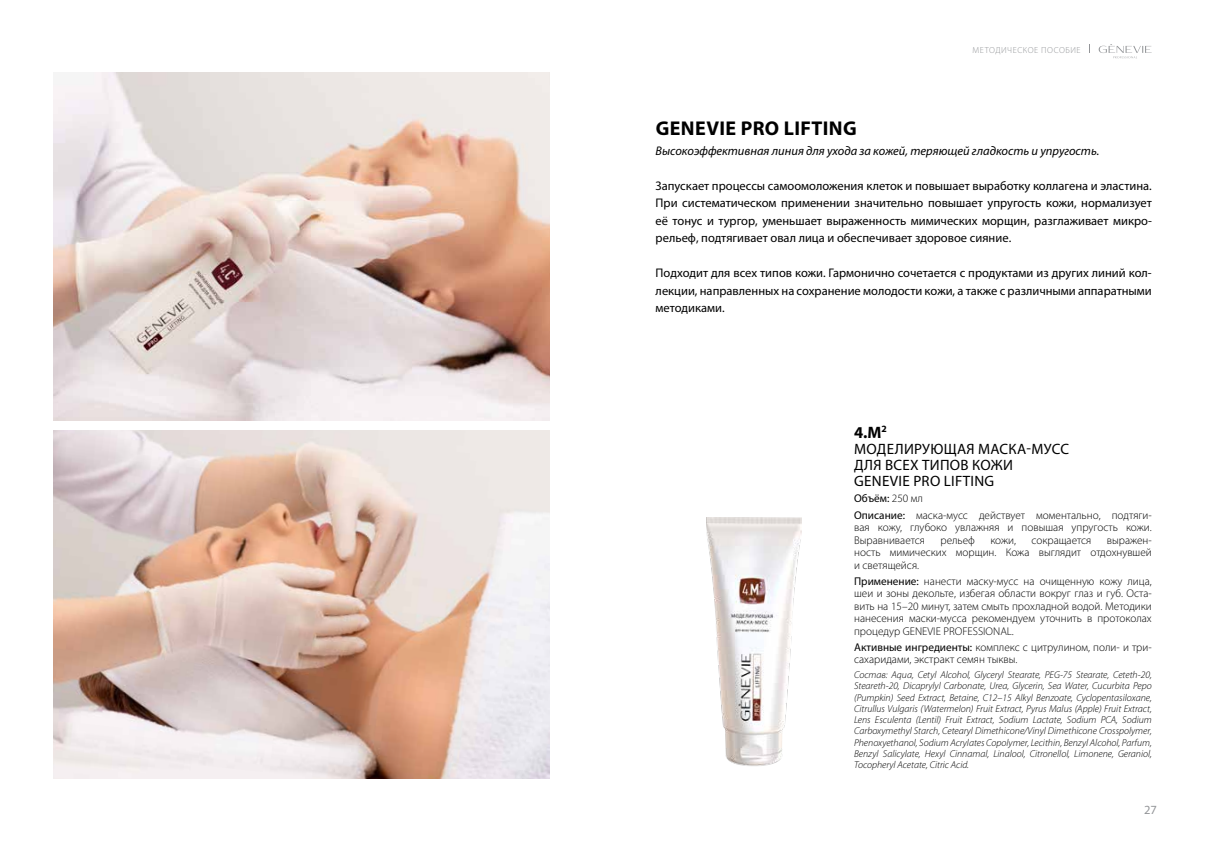
<style>
.page{position:relative;width:1205px;height:851px;background:#fff}
.page>*{position:absolute;margin:0;border:0;box-sizing:border-box;transform-origin:0 0}
.t1{font:700 20px "Myriad Pro";letter-spacing:.02em;color:#000}
.t2{font:700 16.5px "Myriad Pro";color:#000}
.t3{font:15px/16.2px "Myriad Pro";letter-spacing:.02em;color:#000}
.t4{font:12.5px/17.5px "Myriad Pro";color:#000;text-align:justify}
.t5{font:italic 12.5px "Myriad Pro";color:#000}
.t6{font:12.5px "Myriad Pro";color:#939598}
.t7{font:300 11.25px/12.5px "Myriad Pro";color:#000}
.t8{font:italic 300 10px/11.2px "Myriad Pro";color:#000;text-align:justify}
.t9{font:300 8.75px "Myriad Pro";letter-spacing:.06em;color:#939598}
.s1{font-weight:400}
</style>
<div class="page">
<svg style="left:1098px;top:44px;width:53px;height:14px"></svg>
<img style="left:706px;top:517px;width:95px;height:249px">
<img style="left:53px;top:73px;width:496px;height:347px">
<img style="left:53px;top:431px;width:496px;height:347px">
<p class="t9" style="left:972px;top:44px;width:110px">МЕТОДИЧЕСКОЕ ПОСОБИЕ</p>
<h1 class="t1" style="left:656px;top:115px;width:202px">GENEVIE PRO LIFTING</h1>
<p class="t5" style="left:656px;top:143px;width:445px">Высокоэффективная линия для ухода за кожей, теряющей гладкость и упругость.</p>
<p class="t4" style="left:656px;top:176px;width:498px">Запускает процессы самоомоложения клеток и повышает выработку коллагена и эластина.<br>При систематическом применении значительно повышает упругость кожи, нормализует её тонус и тургор, уменьшает выраженность мимических морщин, разглаживает микро&shy;рельеф, подтягивает овал лица и обеспечивает здоровое сияние.</p>
<p class="t4" style="left:656px;top:264px;width:498px">Подходит для всех типов кожи. Гармонично сочетается с продуктами из других линий кол&shy;лекции, направленных на сохранение молодости кожи, а также с различными аппаратными методиками.</p>
<h2 class="t2" style="left:854px;top:421px;width:34px">4.M<sup>2</sup></h2>
<h3 class="t3" style="left:854px;top:440px;width:216px">МОДЕЛИРУЮЩАЯ МАСКА-МУСС<br>ДЛЯ ВСЕХ ТИПОВ КОЖИ<br>GENEVIE PRO LIFTING</h3>
<p class="t7" style="left:854px;top:490px;width:299px;line-height:16px"><span class="s1">Объём:</span> 250 мл<br><span class="s1">Описание:</span> маска-мусс действует моментально, подтяги-</p>
<p class="t7" style="left:854px;top:521px;width:299px">вая кожу, глубоко увлажняя и повышая упругость кожи.<br>Выравнивается</p>
<p class="t7" style="left:940px;top:533px;width:36px">рельеф</p>
<p class="t7" style="left:990px;top:533px;width:27px">кожи,</p>
<p class="t7" style="left:1031px;top:533px;width:62px">сокращается</p>
<p class="t7" style="left:854px;top:533px;width:299px;text-align:justify;text-indent:253px">выражен&shy;ность мимических морщин. Кожа выглядит отдохнувшей и светящейся.</p>
<p class="t7" style="left:854px;top:574px;width:299px;text-align:justify"><span class="s1">Применение:</span> нанести маску-мусс на очищенную кожу лица, шеи и зоны декольте, избегая области вокруг глаз и губ. Оста&shy;вить на 15–20 минут, затем смыть прохладной водой. Методики нанесения маски-мусса рекомендуем уточнить в протоколах процедур GENEVIE PROFESSIONAL.</p>
<p class="t7" style="left:854px;top:640px;width:299px"><span class="s1">Активные ингредиенты:</span> комплекс с цитрулином, поли- и три&shy;сахаридами, экстракт семян тыквы.</p>
<p class="t8" style="left:854px;top:669px;width:299px">Состав: Aqua, Cetyl Alcohol, Glyceryl Stearate, PEG-75 Stearate, Ceteth-20, Steareth-20, Dicaprylyl Carbonate, Urea, Glycerin, Sea Water, Cucurbita Pepo (Pumpkin) Seed Extract, Betaine, C12–15 Alkyl Benzoate, Cyclopentasiloxane, Citrullus Vulgaris (Watermelon) Fruit Extract, Pyrus Malus (Apple) Fruit Extract, Lens Esculenta (Lentil) Fruit Extract, Sodium Lactate, Sodium PCA, Sodium Carboxymethyl Starch, Cetearyl Dimethicone/Vinyl Dimethicone Crosspolymer, Phenoxyethanol, Sodium Acrylates Copolymer, Lecithin, Benzyl Alcohol, Parfum, Benzyl Salicylate, Hexyl Cinnamal, Linalool, Citronellol, Limonene, Geraniol, Tocopheryl Acetate, Citric Acid.</p>
<p class="t6" style="left:1144px;top:802px;width:14px">27</p>
</div>
